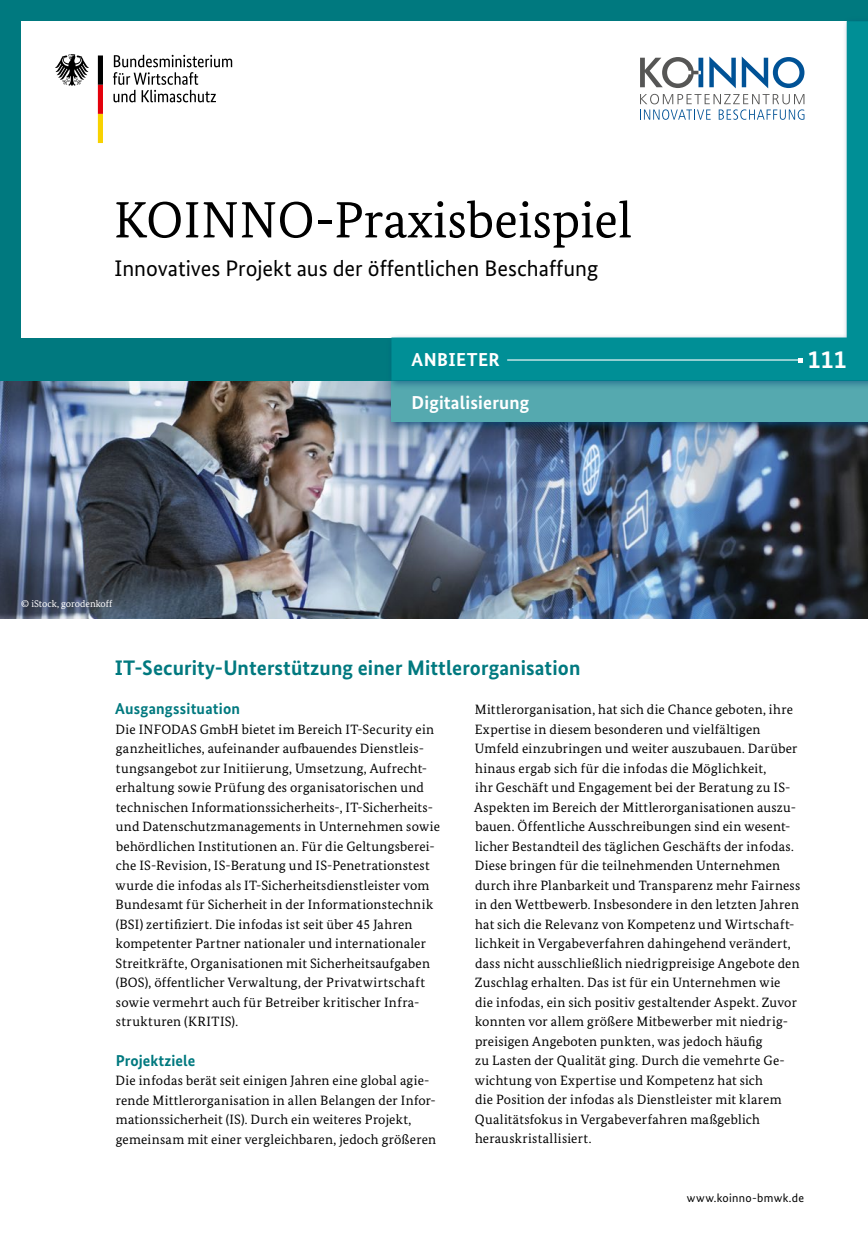
<style>
.page{position:relative;width:868px;height:1238px;background:#fff}
.page>*{position:absolute;margin:0;border:0;box-sizing:border-box;transform-origin:0 0}
.t1{font:51px "Bundes Serif";color:#000}
.t2{font:700 25.5px "Bundes Sans";color:#fff}
.t3{font:22.5px "Bundes Sans";color:#000}
.t4{font:700 21px "Bundes Sans";letter-spacing:.005em;color:#00797f}
.t5{font:700 18.75px "Bundes Sans";letter-spacing:.01em;color:#fff}
.t6{font:700 15.75px "Bundes Sans";letter-spacing:.01em;color:#00797f}
.t7{font:13.5px/19.5px "Bundes Serif";letter-spacing:.015em;color:#000}
.t8{font:12px "Bundes Sans";letter-spacing:.025em;color:#000}
.t9{font:9.75px "Bundes Serif";color:#fff}
</style>
<div class="page">
<img style="left:0;top:380px;width:867px;height:239px">
<div style="left:387px;top:375px;width:480px;height:57px;background:#004376;opacity:.75"></div>
<div style="left:391px;top:379px;width:476px;height:43px;background:#55a9af"></div>
<div style="left:0;top:0;width:867px;height:380px;background:#00797f"></div>
<div style="left:21px;top:21px;width:825px;height:316px;background:#fff"></div>
<div style="left:386px;top:16px;width:481px;height:374px;background:#004376;opacity:.52"></div>
<svg style="left:391px;top:21px;width:476px;height:359px"></svg>
<svg style="left:640px;top:94px;width:164px;height:26px"></svg>
<svg style="left:709px;top:57px;width:26px;height:31px"></svg>
<svg style="left:741px;top:57px;width:63px;height:31px"></svg>
<svg style="left:640px;top:57px;width:63px;height:31px"></svg>
<svg style="left:113px;top:55px;width:119px;height:47px"></svg>
<svg style="left:55px;top:54px;width:34px;height:32px"></svg>
<svg style="left:98px;top:55px;width:5px;height:88px"></svg>
<hr style="left:507px;top:359px;width:293px;height:1px;background:#fff">
<svg style="left:797px;top:358px;width:5px;height:4px"></svg>
<h1 class="t1" style="left:114px;top:189px;width:520px">KOINNO-Praxisbeispiel</h1>
<h3 class="t3" style="left:115px;top:254px;width:485px">Innovatives Projekt aus der öffentlichen Beschaffung</h3>
<h3 class="t5" style="left:411px;top:348px;width:90px">ANBIETER</h3>
<h3 class="t5" style="left:411px;top:391px;width:119px">Digitalisierung</h3>
<h2 class="t2" style="left:807px;top:343px;width:40px">111</h2>
<p class="t9" style="left:21px;top:597px;width:93px">© iStock, gorodenkoff</p>
<h3 class="t4" style="left:115px;top:655px;width:467px">IT-Security-Unterstützung einer Mittlerorganisation</h3>
<p class="t6" style="left:115px;top:699px;width:126px">Ausgangssituation</p>
<p class="t7" style="left:115px;top:719px;width:326px">Die INFODAS GmbH bietet im Bereich IT-Security ein ganzheitliches, aufeinander aufbauendes Dienstleis&shy;tungsangebot zur Initiierung, Umsetzung, Aufrecht&shy;erhaltung sowie Prüfung des organisatorischen und technischen Informationssicherheits-, IT-Sicherheits&shy;und Datenschutzmanagements in Unternehmen sowie behördlichen Institutionen an. Für die Geltungsberei&shy;che IS-Revision, IS-Beratung und IS-Penetrationstest wurde die infodas als IT-Sicherheitsdienstleister vom Bundesamt für Sicherheit in der Informationstechnik (BSI) zertifiziert. Die infodas ist seit über 45 Jahren kompetenter Partner nationaler und internationaler Streitkräfte, Organisationen mit Sicherheitsaufgaben (BOS), öffentlicher Verwaltung, der Privatwirtschaft sowie vermehrt auch für Betreiber kritischer Infra&shy;strukturen (KRITIS).</p>
<p class="t6" style="left:116px;top:1050px;width:81px">Projektziele</p>
<p class="t7" style="left:116px;top:1070px;width:322px">Die infodas berät seit einigen Jahren eine global agie&shy;rende Mittlerorganisation in allen Belangen der Infor&shy;mationssicherheit (IS). Durch ein weiteres Projekt, gemeinsam mit einer vergleichbaren, jedoch größeren</p>
<p class="t7" style="left:474px;top:699px;width:327px">Mittlerorganisation, hat sich die Chance geboten, ihre Expertise in diesem besonderen und vielfältigen Umfeld einzubringen und weiter auszubauen. Darüber hinaus ergab sich für die infodas die Möglichkeit,<br>ihr Geschäft und Engagement bei der Beratung zu IS-Aspekten im Bereich der Mittlerorganisationen auszu&shy;bauen. Öffentliche Ausschreibungen sind ein wesent&shy;licher Bestandteil des täglichen Geschäfts der infodas.<br>Diese bringen für die teilnehmenden Unternehmen durch ihre Planbarkeit und Transparenz mehr Fairness in den Wettbewerb. Insbesondere in den letzten Jahren hat sich die Relevanz von Kompetenz und Wirtschaft&shy;lichkeit in Vergabeverfahren dahingehend verändert, dass nicht ausschließlich niedrigpreisige Angebote den Zuschlag erhalten. Das ist für ein Unternehmen wie die infodas, ein sich positiv gestaltender Aspekt. Zuvor konnten vor allem größere Mitbewerber mit niedrig&shy;preisigen Angeboten punkten, was jedoch häufig<br>zu Lasten der Qualität ging. Durch die vemehrte Ge&shy;wichtung von Expertise und Kompetenz hat sich<br>die Position der infodas als Dienstleister mit klarem Qualitätsfokus in Vergabeverfahren maßgeblich herauskristallisiert.</p>
<p class="t8" style="left:686px;top:1190px;width:119px">www.koinno-bmwk.de</p>
</div>
